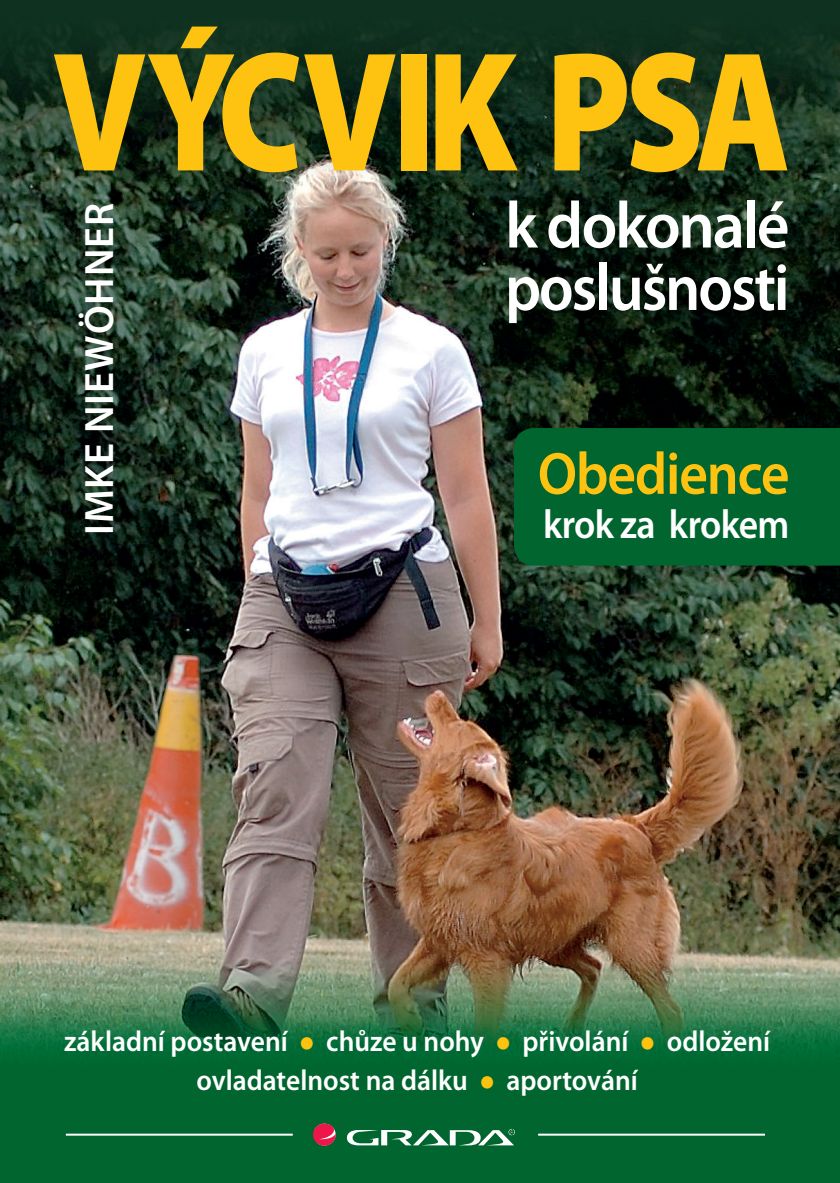
<style>
.page{position:relative;width:840px;height:1183px;background:#fff}
.page>*{position:absolute;margin:0;border:0;box-sizing:border-box;transform-origin:0 0}
.t1{font:900 172px "Myriad Pro";letter-spacing:-.04em;color:#fec210;scale:.82 1}
.t2{font:600 66.2px/62.4px "Myriad Pro";letter-spacing:-.035em;color:#fff;scale:.96 1}
.t3{font:600 59.8px "Myriad Pro";letter-spacing:-.02em;color:#fec210;scale:.93 1}
.t4{font:600 41.2px "Myriad Pro";letter-spacing:.025em;color:#fff}
.t5{font:600 40.6px "Myriad Pro";letter-spacing:-.02em;color:#fff;scale:.93 1}
.t6{font:600 29px/39px "Myriad Pro";color:#fff;text-align:center;scale:.95 1}
.s1{font-size:52.2px;color:#fec210}
</style>
<div class="page">
<img style="left:0;top:0;width:840px;height:1183px">
<div style="left:514px;top:428px;width:326px;height:137px;background:#00652e"></div>
<div style="left:64px;top:1077px;width:114px;height:12px;background:#00652e"></div>
<div style="left:654px;top:1077px;width:114px;height:12px;background:#00652e"></div>
<svg style="left:313px;top:1123px;width:23px;height:22px"></svg>
<svg style="left:347px;top:1128px;width:168px;height:17px"></svg>
<hr style="left:66px;top:1133px;width:227px;height:2px;background:#fff">
<hr style="left:538px;top:1133px;width:227px;height:2px;background:#fff">
<h1 class="t1" style="left:52px;top:47px;width:902px">VÝCVIK PSA</h1>
<h2 class="t2" style="left:505px;top:199px;width:298px">k dokonalé poslušnosti</h2>
<h3 class="t4" style="left:84px;top:535px;width:334px;rotate:-90deg">IMKE NIEWÖHNER</h3>
<h3 class="t3" style="left:538px;top:451px;width:272px">Obedience</h3>
<h3 class="t5" style="left:543px;top:509px;width:266px">krok za krokem</h3>
<p class="t6" style="left:64px;top:1024px;width:744px">základní postavení <span class="s1">•</span> chůze u nohy <span class="s1">•</span> přivolání <span class="s1">•</span> odložení ovladatelnost na dálku <span class="s1">•</span> aportování</p>
</div>
